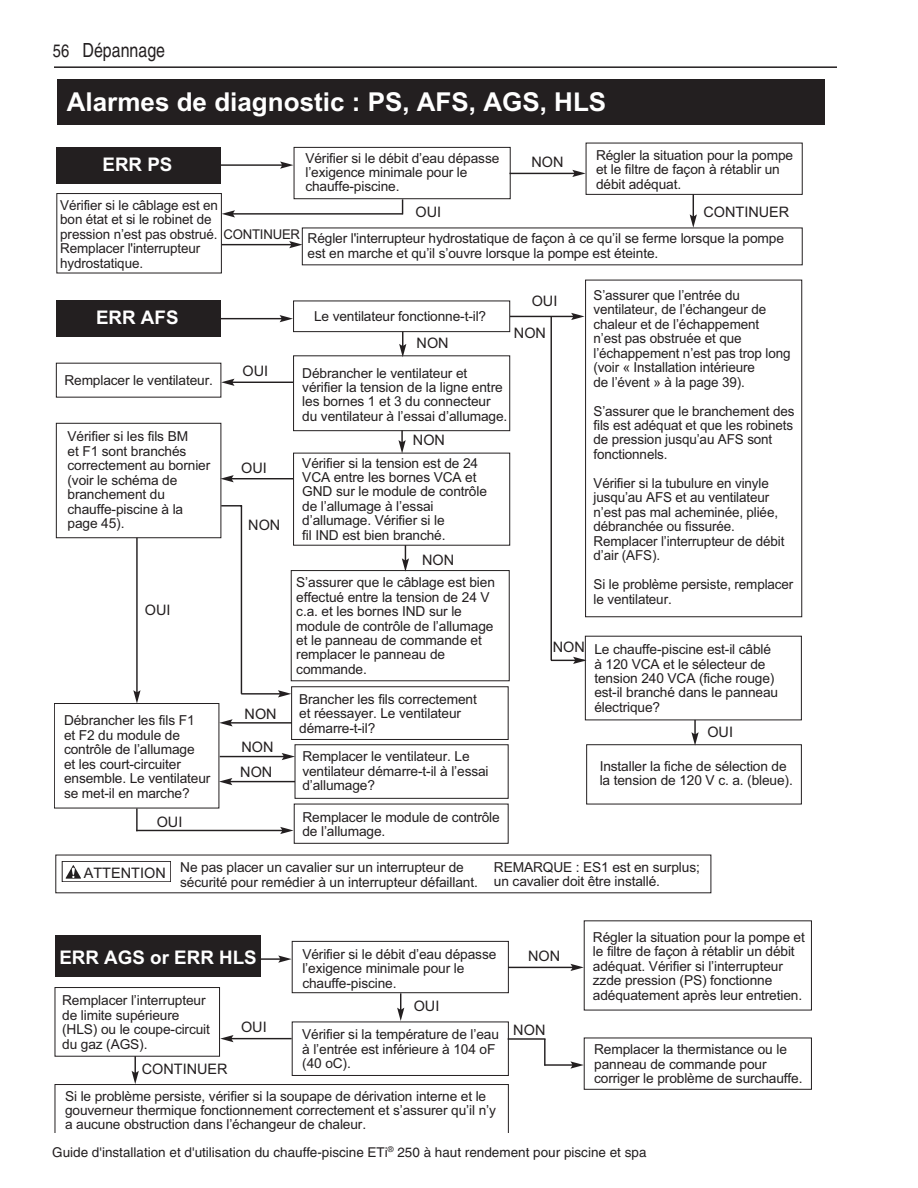
<style>
.page{position:relative;width:918px;height:1188px;background:#fff}
.page>*{position:absolute;margin:0;border:0;box-sizing:border-box;transform-origin:0 0}
.t1{font:700 26.1px "Arial";color:#fff}
.t2{font:condensed 19.5px "Helvetica";color:#231f20}
.t3{font:700 18.75px "Arial";color:#fff}
.t4{font:condensed 18px "Helvetica";color:#231f20}
.t5{font:14.4px "Arial";color:#231f20}
.t6{font:13.8px/14.4px "Arial";letter-spacing:-.01em;color:#231f20}
.t7{font:13.5px "Helvetica";color:#231f20}
.s1{font-size:13.5px}
</style>
<div class="page">
<hr style="left:54px;top:66px;width:783px;height:2px;background:#231f20">
<div style="left:57px;top:79px;width:768px;height:46px;background:#231f20"></div>
<svg style="left:56px;top:142px;width:747px;height:132px"></svg>
<hr style="left:222px;top:244px;width:70px;height:1px;background:#231f20">
<svg style="left:289px;top:241px;width:4px;height:7px"></svg>
<div style="left:56px;top:147px;width:165px;height:36px;background:#231f20"></div>
<svg style="left:293px;top:147px;width:510px;height:119px"></svg>
<svg style="left:402px;top:199px;width:1px;height:15px"></svg>
<hr style="left:508px;top:967px;width:65px;height:1px;background:#231f20">
<hr style="left:545px;top:1064px;width:28px;height:2px;background:#231f20">
<hr style="left:508px;top:1038px;width:38px;height:2px;background:#231f20">
<svg style="left:570px;top:920px;width:242px;height:170px"></svg>
<svg style="left:55px;top:941px;width:454px;height:192px"></svg>
<hr style="left:544px;top:1039px;width:2px;height:27px;background:#231f20">
<div style="left:55px;top:935px;width:206px;height:42px;background:#231f20"></div>
<div style="left:62px;top:861px;width:109px;height:21px;border:1px solid #231f20"></div>
<svg style="left:66px;top:865px;width:15px;height:14px"></svg>
<hr style="left:217px;top:318px;width:65px;height:1px;background:#231f20">
<hr style="left:136px;top:808px;width:2px;height:23px;background:#231f20">
<div style="left:585px;top:280px;width:217px;height:337px;border:1px solid #231f20"></div>
<hr style="left:232px;top:382px;width:61px;height:1px;background:#231f20">
<svg style="left:221px;top:379px;width:14px;height:7px"></svg>
<hr style="left:136px;top:830px;width:147px;height:1px;background:#231f20">
<svg style="left:280px;top:827px;width:14px;height:7px"></svg>
<hr style="left:508px;top:316px;width:66px;height:1px;background:#231f20">
<svg style="left:571px;top:313px;width:14px;height:7px"></svg>
<div style="left:56px;top:301px;width:165px;height:36px;background:#231f20"></div>
<div style="left:294px;top:804px;width:215px;height:40px;border:1px solid #231f20"></div>
<svg style="left:54px;top:423px;width:456px;height:386px"></svg>
<svg style="left:280px;top:300px;width:230px;height:154px"></svg>
<svg style="left:402px;top:545px;width:7px;height:27px"></svg>
<hr style="left:551px;top:316px;width:1px;height:344px;background:#231f20">
<hr style="left:551px;top:660px;width:34px;height:1px;background:#231f20">
<svg style="left:573px;top:635px;width:229px;height:170px"></svg>
<h2 class="t2" style="left:82px;top:39px;width:84px">Dépannage</h2>
<h3 class="t4" style="left:53px;top:40px;width:18px">56</h3>
<p class="t1" style="left:67px;top:83px;width:541px">Alarmes de diagnostic : PS, AFS, AGS, HLS</p>
<p class="t6" style="left:305px;top:150px;width:195px">Vérifier si le débit d’eau dépasse l’exigence minimale pour le chauffe-piscine.</p>
<p class="t6" style="left:596px;top:148px;width:199px">Régler la situation pour la pompe et le filtre de façon à rétablir un débit adéquat.</p>
<p class="t3" style="left:103px;top:152px;width:71px">ERR PS</p>
<p class="t5" style="left:532px;top:152px;width:34px">NON</p>
<p class="t5" style="left:416px;top:202px;width:27px">OUI</p>
<p class="t6" style="left:60px;top:198px;width:159px">Vérifier si le câblage est en bon état et si le robinet de</p>
<p class="t6" style="left:60px;top:241px;width:142px">Remplacer l'interrupteur hydrostatique.</p>
<p class="t5" style="left:703px;top:202px;width:87px">CONTINUER</p>
<p class="t6" style="left:60px;top:227px;width:241px">pression n’est pas obstrué. <span class="s1">CONTINUER</span></p>
<p class="t6" style="left:308px;top:231px;width:478px">Régler l'interrupteur hydrostatique de façon à ce qu’il se ferme lorsque la pompe est en marche et qu’il s’ouvre lorsque la pompe est éteinte.</p>
<p class="t3" style="left:96px;top:305px;width:84px">ERR AFS</p>
<p class="t6" style="left:64px;top:373px;width:150px">Remplacer le ventilateur.</p>
<p class="t5" style="left:168px;top:369px;width:6px">.</p>
<p class="t6" style="left:68px;top:429px;width:144px">Vérifier si les fils BM<br>et F1 sont branchés correctement au bornier (voir le schéma de branchement du chauffe-piscine à la page 45).</p>
<p class="t5" style="left:145px;top:600px;width:27px">OUI</p>
<p class="t6" style="left:64px;top:713px;width:148px">Débrancher les fils F1<br>et F2 du module de contrôle de l’allumage<br>et les court-circuiter ensemble. Le ventilateur se met-il en marche?</p>
<p class="t5" style="left:157px;top:812px;width:27px">OUI</p>
<p class="t5" style="left:242px;top:361px;width:27px">OUI</p>
<p class="t5" style="left:241px;top:458px;width:27px">OUI</p>
<p class="t5" style="left:248px;top:515px;width:34px">NON</p>
<p class="t5" style="left:245px;top:705px;width:34px">NON</p>
<p class="t5" style="left:241px;top:737px;width:34px">NON</p>
<p class="t5" style="left:240px;top:763px;width:34px">NON</p>
<p class="t6" style="left:314px;top:309px;width:174px">Le ventilateur fonctionne-t-il?</p>
<p class="t5" style="left:417px;top:333px;width:34px">NON</p>
<p class="t6" style="left:302px;top:365px;width:207px">Débrancher le ventilateur et vérifier la tension de la ligne entre les bornes 1 et 3 du connecteur du ventilateur à l’essai d’allumage.</p>
<p class="t6" style="left:302px;top:455px;width:186px">Vérifier si la tension est de 24<br>VCA entre les bornes VCA et<br>GND sur le module de contrôle de l’allumage à l’essai d’allumage. Vérifier si le<br>fil IND est bien branché.</p>
<p class="t6" style="left:296px;top:575px;width:200px">S’assurer que le câblage est bien effectué entre la tension de 24 V c.a. et les bornes IND sur le module de contrôle de l’allumage et le panneau de commande et remplacer le panneau de commande.</p>
<p class="t6" style="left:299px;top:692px;width:179px">Brancher les fils correctement et réessayer. Le ventilateur démarre-t-il?</p>
<p class="t6" style="left:302px;top:749px;width:188px">Remplacer le ventilateur. Le ventilateur démarre-t-il à l’essai d’allumage?</p>
<p class="t6" style="left:302px;top:809px;width:199px">Remplacer le module de contrôle de l’allumage.</p>
<p class="t5" style="left:413px;top:430px;width:34px">NON</p>
<p class="t5" style="left:422px;top:550px;width:34px">NON</p>
<p class="t5" style="left:532px;top:291px;width:27px">OUI</p>
<p class="t5" style="left:514px;top:323px;width:34px">NON</p>
<p class="t5" style="left:553px;top:637px;width:34px">NON</p>
<p class="t6" style="left:594px;top:288px;width:198px">S’assurer que l’entrée du ventilateur, de l’échangeur de chaleur et de l’échappement<br>n’est pas obstruée et que l’échappement n’est pas trop long (voir « Installation intérieure<br>de l’évent » à la page 39).</p>
<p class="t6" style="left:594px;top:403px;width:202px">S’assurer que le branchement des fils est adéquat et que les robinets de pression jusqu’au AFS sont fonctionnels.</p>
<p class="t6" style="left:594px;top:476px;width:192px">Vérifier si la tubulure en vinyle jusqu’au AFS et au ventilateur n’est pas mal acheminée, pliée, débranchée ou fissurée.<br>Remplacer l’interrupteur de débit d’air (AFS).</p>
<p class="t6" style="left:594px;top:577px;width:201px">Si le problème persiste, remplacer le ventilateur.</p>
<p class="t6" style="left:594px;top:642px;width:185px">Le chauffe-piscine est-il câblé à 120 VCA et le sélecteur de tension 240 VCA (fiche rouge) est-il branché dans le panneau électrique?</p>
<p class="t5" style="left:707px;top:722px;width:27px">OUI</p>
<p class="t6" style="left:600px;top:759px;width:195px">Installer la fiche de sélection de la tension de 120 V c. a. (bleue).</p>
<p class="t5" style="left:84px;top:863px;width:83px">ATTENTION</p>
<p class="t6" style="left:180px;top:860px;width:299px">Ne pas placer un cavalier sur un interrupteur de sécurité pour remédier à un interrupteur défaillant.</p>
<p class="t6" style="left:494px;top:860px;width:207px">REMARQUE : ES1 est en surplus; un cavalier doit être installé.</p>
<p class="t3" style="left:59px;top:944px;width:199px">ERR AGS or ERR HLS</p>
<p class="t6" style="left:302px;top:947px;width:195px">Vérifier si le débit d’eau dépasse l’exigence minimale pour le chauffe-piscine.</p>
<p class="t6" style="left:62px;top:993px;width:149px">Remplacer l’interrupteur de limite supérieure (HLS) ou le coupe-circuit du gaz (AGS).</p>
<p class="t5" style="left:414px;top:996px;width:27px">OUI</p>
<p class="t5" style="left:241px;top:1017px;width:27px">OUI</p>
<p class="t6" style="left:302px;top:1027px;width:198px">Vérifier si la température de l’eau à l’entrée est inférieure à 104 oF (40 oC).</p>
<p class="t6" style="left:65px;top:1089px;width:432px">Si le problème persiste, vérifier si la soupape de dérivation interne et le gouverneur thermique fonctionnement correctement et s’assurer qu’il n’y a aucune obstruction dans l’échangeur de chaleur.</p>
<p class="t5" style="left:142px;top:1059px;width:87px">CONTINUER</p>
<p class="t5" style="left:528px;top:946px;width:34px">NON</p>
<p class="t5" style="left:513px;top:1020px;width:34px">NON</p>
<p class="t6" style="left:593px;top:930px;width:214px">Régler la situation pour la pompe et le filtre de façon à rétablir un débit adéquat. Vérifier si l’interrupteur zzde pression (PS) fonctionne adéquatement après leur entretien.</p>
<p class="t6" style="left:594px;top:1042px;width:210px">Remplacer la thermistance ou le panneau de commande pour corriger le problème de surchauffe.</p>
<p class="t7" style="left:52px;top:1144px;width:596px">Guide d'installation et d'utilisation du chauffe-piscine ETi<sup>®</sup> 250 à haut rendement pour piscine et spa</p>
</div>
